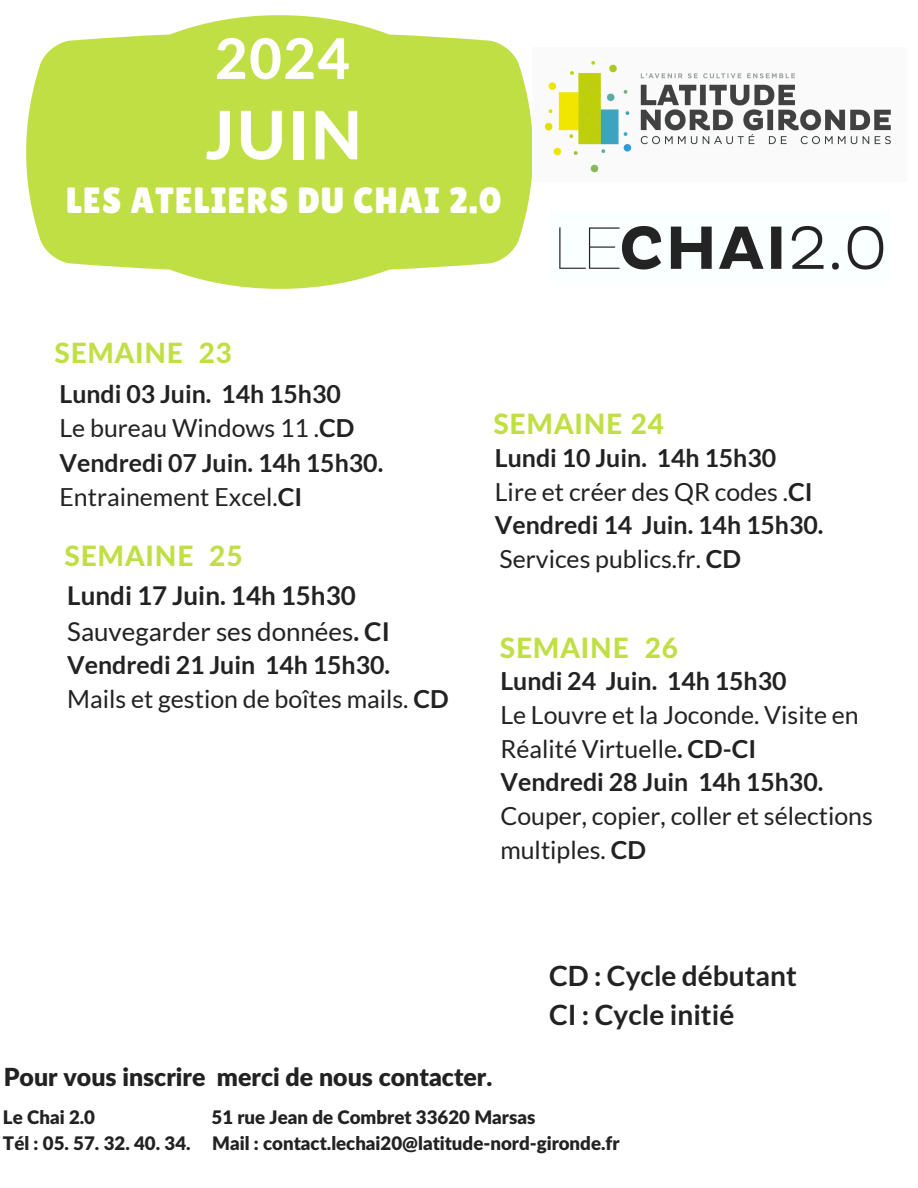
<style>
.page{position:relative;width:918px;height:1188px;background:#fff}
.page>*{position:absolute;margin:0;border:0;box-sizing:border-box;transform-origin:0 0}
.t1{font:800 66.9px "Lato Latin";color:#fff}
.t2{font:800 55.95px "Lato Latin";color:#fff}
.t3{font:36.45px "Lilita One";letter-spacing:.03em;color:#fff}
.t4{font:700 28.05px/38.2px "Lato";color:#222}
.t5{font:800 28.05px "Lato Latin";letter-spacing:.03em;color:#c0df44}
.t6{font:800 27.9px "Lato Latin";letter-spacing:.03em;color:#c0df44}
.t7{font:700 25.95px/36px "Lato";color:#222}
.t8{font:24.9px/33.8px "Lato";color:#222}
.t9{font:700 24.9px "Lato";color:#222}
.t10{font:900 24.9px "Lato Latin";color:#222}
.t11{font:900 18.75px "Lato Latin";color:#222}
.s1{font-weight:700}
.s2{font-weight:400}
</style>
<div class="page">
<svg style="left:27px;top:15px;width:505px;height:274px;background:#c8e35e"></svg>
<img style="left:559px;top:226px;width:325px;height:44px">
<img style="left:544px;top:61px;width:347px;height:112px">
<p class="t2" style="left:215px;top:34px;width:137px">2024</p>
<p class="t1" style="left:206px;top:105px;width:158px">JUIN</p>
<h2 class="t3" style="left:66px;top:179px;width:437px">LES ATELIERS DU CHAI 2.0</h2>
<h1 class="t6" style="left:54px;top:340px;width:179px">SEMAINE 23</h1>
<h5 class="t9" style="left:59px;top:379px;width:283px">Lundi 03 Juin. 14h 15h30</h5>
<p class="t8" style="left:59px;top:411px;width:296px">Le bureau Windows 11 .<span class="s1">CD</span></p>
<p class="t9" style="left:59px;top:447px;width:325px">Vendredi 07 Juin. 14h 15h30.</p>
<h4 class="t8" style="left:59px;top:479px;width:244px">Entrainement Excel.<span class="s1">CI</span></h4>
<h4 class="t5" style="left:64px;top:544px;width:180px">SEMAINE 25</h4>
<h4 class="t7" style="left:67px;top:577px;width:324px">Lundi 17 Juin. 14h 15h30<br><span class="s2">Sauvegarder ses données</span>. CI</h4>
<p class="t9" style="left:67px;top:649px;width:325px">Vendredi 21 Juin 14h 15h30.</p>
<p class="t8" style="left:67px;top:681px;width:383px">Mails et gestion de boîtes mails. <span class="s1">CD</span></p>
<h3 class="t5" style="left:493px;top:412px;width:172px">SEMAINE 24</h3>
<h6 class="t9" style="left:495px;top:443px;width:283px">Lundi 10 Juin. 14h 15h30</h6>
<p class="t8" style="left:495px;top:474px;width:319px">Lire et créer des QR codes .<span class="s1">CI</span></p>
<p class="t9" style="left:495px;top:510px;width:330px">Vendredi 14 Juin. 14h 15h30.</p>
<p class="t8" style="left:500px;top:542px;width:243px">Services publics.fr. <span class="s1">CD</span></p>
<p class="t5" style="left:500px;top:636px;width:180px">SEMAINE 26</p>
<p class="t9" style="left:500px;top:666px;width:288px">Lundi 24 Juin. 14h 15h30</p>
<p class="t8" style="left:500px;top:697px;width:360px">Le Louvre et la Joconde. Visite en<br>Réalité Virtuelle<span class="s1">. CD-CI</span></p>
<p class="t9" style="left:500px;top:766px;width:325px">Vendredi 28 Juin 14h 15h30.</p>
<p class="t8" style="left:500px;top:798px;width:374px">Couper, copier, coller et sélections multiples. <span class="s1">CD</span></p>
<p class="t4" style="left:549px;top:956px;width:250px">CD : Cycle débutant<br>CI : Cycle initié</p>
<p class="t10" style="left:4px;top:1066px;width:490px">Pour vous inscrire merci de nous contacter.</p>
<p class="t11" style="left:3px;top:1109px;width:94px">Le Chai 2.0</p>
<p class="t11" style="left:212px;top:1109px;width:325px">51 rue Jean de Combret 33620 Marsas</p>
<h4 class="t11" style="left:3px;top:1135px;width:618px">Tél : 05. 57. 32. 40. 34. Mail : contact.lechai20@latitude-nord-gironde.fr</h4>
</div>
